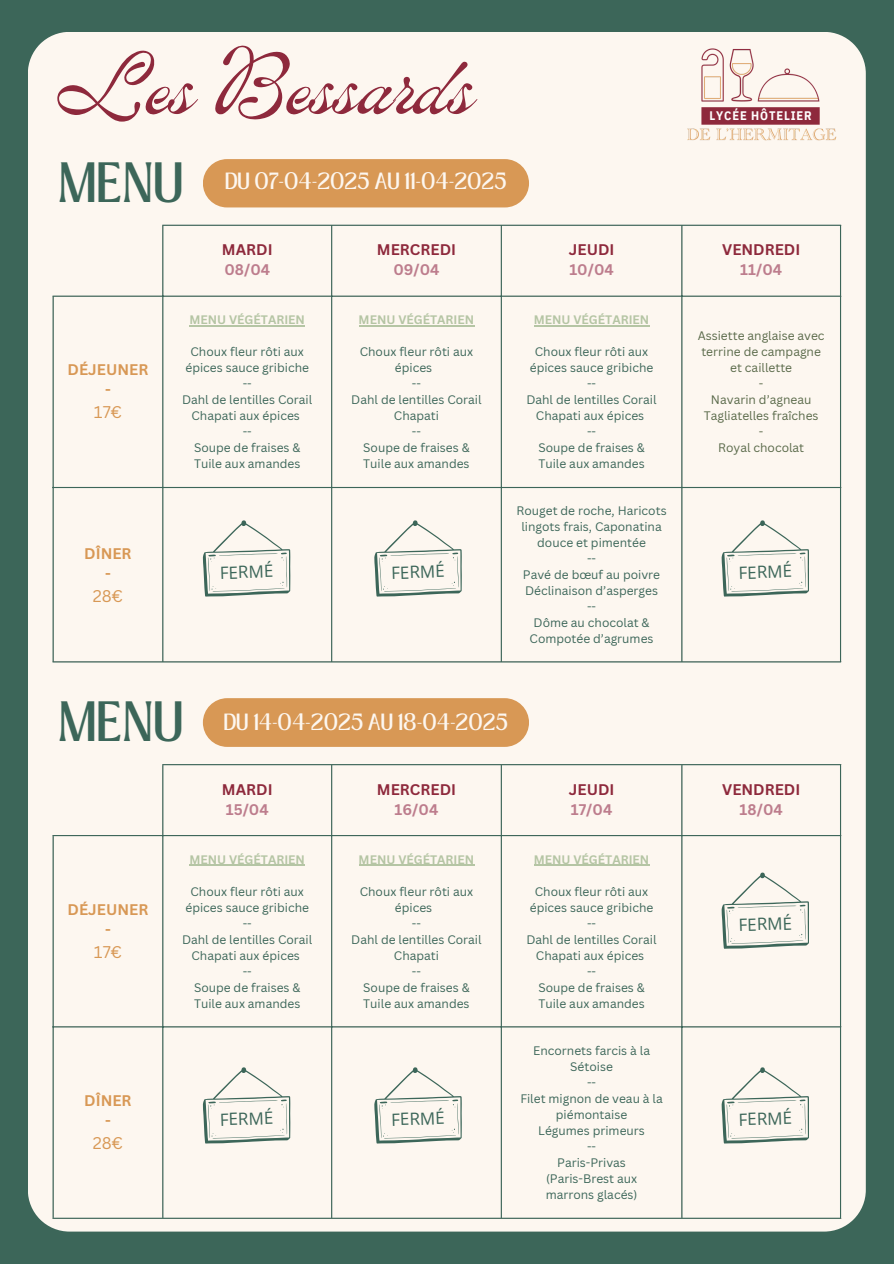
<style>
.page{position:relative;width:894px;height:1264px;background:#fff}
.page>*{position:absolute;margin:0;border:0;box-sizing:border-box;transform-origin:0 0}
.t1{font:85.5px "ED Lavonia";color:#8e293c}
.t2{font:43.5px "Loubag";color:#3c6659}
.t3{font:18px "Loubag";color:#fdf7f0}
.t4{font:16.95px "Open Sans";color:#3c6659}
.t5{font:16.5px "Canva Sans";color:#d89855}
.t6{font:700 15px "Canva Sans";color:#8e293c}
.t7{font:700 15px "Canva Sans";color:#bd7d8d}
.t8{font:700 15px "Canva Sans";color:#d89855}
.t9{font:700 12.3px "IBM Plex Sans Cond";letter-spacing:.07em;color:#fff}
.t10{font:12px/16px "Canva Sans";color:#3c6659;text-align:center}
.t11{font:12px/16px "Canva Sans";color:#596949;text-align:center}
.t12{font:700 12px "Canva Sans";color:#b5c5a4}
</style>
<div class="page">
<div style="left:0;top:0;width:893px;height:1263px;background:#3c6659"></div>
<div style="left:28px;top:32px;width:837px;height:1199px;background:#fdf7f0"></div>
<hr style="left:189px;top:325px;width:116px;height:1px;background:#b5c5a4">
<hr style="left:358px;top:325px;width:116px;height:1px;background:#b5c5a4">
<hr style="left:533px;top:325px;width:116px;height:1px;background:#b5c5a4">
<hr style="left:53px;top:297px;width:1px;height:364px;background:#3c6659">
<hr style="left:162px;top:226px;width:1px;height:435px;background:#3c6659">
<hr style="left:331px;top:226px;width:1px;height:435px;background:#3c6659">
<hr style="left:500px;top:226px;width:1px;height:435px;background:#3c6659">
<hr style="left:681px;top:226px;width:1px;height:435px;background:#3c6659">
<hr style="left:839px;top:226px;width:1px;height:435px;background:#3c6659">
<hr style="left:162px;top:225px;width:678px;height:1px;background:#3c6659">
<hr style="left:53px;top:295px;width:787px;height:2px;background:#3c6659">
<hr style="left:53px;top:487px;width:787px;height:1px;background:#3c6659">
<hr style="left:53px;top:661px;width:787px;height:1px;background:#3c6659">
<div style="left:203px;top:159px;width:326px;height:48px;background:#d89855;border-radius:24px"></div>
<img style="left:696px;top:43px;width:152px;height:83px">
<img style="left:681px;top:126px;width:160px;height:19px">
<div style="left:203px;top:698px;width:326px;height:49px;background:#d89855;border-radius:24px"></div>
<svg style="left:203px;top:520px;width:87px;height:76px;background:#e7e7df"></svg>
<svg style="left:374px;top:520px;width:87px;height:76px;background:#e8e7df"></svg>
<svg style="left:721px;top:520px;width:87px;height:76px;background:#e8e7e0"></svg>
<hr style="left:189px;top:864px;width:116px;height:1px;background:#b5c5a4">
<hr style="left:358px;top:864px;width:116px;height:1px;background:#b5c5a4">
<hr style="left:533px;top:864px;width:116px;height:1px;background:#b5c5a4">
<hr style="left:53px;top:836px;width:1px;height:381px;background:#3c6659">
<hr style="left:162px;top:765px;width:1px;height:452px;background:#3c6659">
<hr style="left:331px;top:765px;width:1px;height:452px;background:#3c6659">
<hr style="left:500px;top:765px;width:1px;height:452px;background:#3c6659">
<hr style="left:681px;top:765px;width:1px;height:452px;background:#3c6659">
<hr style="left:839px;top:765px;width:1px;height:452px;background:#3c6659">
<hr style="left:162px;top:764px;width:678px;height:1px;background:#3c6659">
<hr style="left:53px;top:835px;width:787px;height:1px;background:#3c6659">
<hr style="left:53px;top:1026px;width:787px;height:1px;background:#3c6659">
<hr style="left:53px;top:1217px;width:787px;height:1px;background:#3c6659">
<svg style="left:721px;top:872px;width:87px;height:76px;background:#e8e7e0"></svg>
<svg style="left:721px;top:1067px;width:87px;height:76px;background:#e8e7e0"></svg>
<svg style="left:374px;top:1067px;width:87px;height:76px;background:#e8e7df"></svg>
<svg style="left:203px;top:1067px;width:87px;height:76px;background:#e7e7df"></svg>
<h3 class="t1" style="left:57px;top:45px;width:418px">Les Bessards</h3>
<p class="t2" style="left:57px;top:148px;width:127px">MENU</p>
<p class="t3" style="left:225px;top:167px;width:283px">DU 07-04-2025 AU 11-04-2025</p>
<h1 class="t6" style="left:222px;top:239px;width:52px">MARDI</h1>
<p class="t7" style="left:224px;top:259px;width:47px">08/04</p>
<p class="t6" style="left:377px;top:239px;width:81px">MERCREDI</p>
<p class="t7" style="left:393px;top:259px;width:48px">09/04</p>
<p class="t8" style="left:68px;top:359px;width:82px">DÉJEUNER</p>
<p class="t8" style="left:105px;top:379px;width:7px">-</p>
<p class="t5" style="left:94px;top:401px;width:29px">17€</p>
<p class="t12" style="left:189px;top:311px;width:117px">MENU VÉGÉTARIEN</p>
<p class="t10" style="left:185px;top:343px;width:125px">Choux fleur rôti aux épices sauce gribiche</p>
<p class="t10" style="left:243px;top:375px;width:11px">--</p>
<p class="t10" style="left:182px;top:391px;width:132px">Dahl de lentilles Corail</p>
<p class="t10" style="left:191px;top:407px;width:110px">Chapati aux épices</p>
<p class="t10" style="left:243px;top:423px;width:11px">--</p>
<p class="t10" style="left:194px;top:439px;width:108px">Soupe de fraises &amp;</p>
<p class="t10" style="left:194px;top:455px;width:108px">Tuile aux amandes</p>
<p class="t12" style="left:358px;top:311px;width:117px">MENU VÉGÉTARIEN</p>
<p class="t10" style="left:359px;top:343px;width:115px">Choux fleur rôti aux épices</p>
<p class="t10" style="left:412px;top:375px;width:11px">--</p>
<p class="t10" style="left:351px;top:391px;width:132px">Dahl de lentilles Corail</p>
<p class="t10" style="left:394px;top:407px;width:47px">Chapati</p>
<p class="t10" style="left:412px;top:423px;width:11px">--</p>
<p class="t10" style="left:363px;top:439px;width:108px">Soupe de fraises &amp;</p>
<p class="t10" style="left:363px;top:455px;width:108px">Tuile aux amandes</p>
<h2 class="t6" style="left:568px;top:239px;width:47px">JEUDI</h2>
<h3 class="t7" style="left:569px;top:259px;width:46px">10/04</h3>
<p class="t12" style="left:533px;top:311px;width:117px">MENU VÉGÉTARIEN</p>
<p class="t10" style="left:529px;top:343px;width:125px">Choux fleur rôti aux épices sauce gribiche</p>
<p class="t10" style="left:587px;top:375px;width:11px">--</p>
<p class="t10" style="left:526px;top:391px;width:132px">Dahl de lentilles Corail</p>
<p class="t10" style="left:535px;top:407px;width:110px">Chapati aux épices</p>
<p class="t10" style="left:587px;top:423px;width:11px">--</p>
<p class="t10" style="left:538px;top:439px;width:108px">Soupe de fraises &amp;</p>
<p class="t10" style="left:538px;top:455px;width:108px">Tuile aux amandes</p>
<p class="t9" style="left:709px;top:107px;width:104px">LYCÉE HÔTELIER</p>
<p class="t6" style="left:722px;top:239px;width:80px">VENDREDI</p>
<p class="t7" style="left:740px;top:259px;width:43px">11/04</p>
<p class="t11" style="left:697px;top:327px;width:128px">Assiette anglaise avec terrine de campagne et caillette</p>
<p class="t11" style="left:758px;top:375px;width:6px">-</p>
<p class="t11" style="left:710px;top:391px;width:102px">Navarin d’agneau</p>
<p class="t11" style="left:703px;top:407px;width:116px">Tagliatelles fraîches</p>
<p class="t11" style="left:758px;top:423px;width:6px">-</p>
<p class="t11" style="left:718px;top:439px;width:87px">Royal chocolat</p>
<p class="t8" style="left:84px;top:542px;width:49px">DÎNER</p>
<p class="t8" style="left:105px;top:562px;width:7px">-</p>
<p class="t5" style="left:93px;top:584px;width:32px">28€</p>
<p class="t2" style="left:57px;top:687px;width:127px">MENU</p>
<p class="t10" style="left:516px;top:502px;width:152px">Rouget de roche, Haricots lingots frais, Caponatina douce et pimentée</p>
<p class="t10" style="left:587px;top:550px;width:11px">--</p>
<p class="t10" style="left:522px;top:566px;width:139px">Pavé de bœuf au poivre</p>
<p class="t10" style="left:525px;top:582px;width:134px">Déclinaison d’asperges</p>
<p class="t10" style="left:587px;top:598px;width:11px">--</p>
<p class="t10" style="left:529px;top:614px;width:125px">Dôme au chocolat &amp;<br>Compotée d’agrumes</p>
<p class="t4" style="left:219px;top:560px;width:55px;rotate:-2deg">FERMÉ</p>
<p class="t4" style="left:391px;top:560px;width:55px;rotate:-2deg">FERMÉ</p>
<p class="t4" style="left:738px;top:560px;width:55px;rotate:-2deg">FERMÉ</p>
<p class="t3" style="left:224px;top:707px;width:286px">DU 14-04-2025 AU 18-04-2025</p>
<h3 class="t6" style="left:222px;top:778px;width:52px">MARDI</h3>
<p class="t7" style="left:226px;top:798px;width:44px">15/04</p>
<h3 class="t6" style="left:377px;top:778px;width:81px">MERCREDI</h3>
<h3 class="t7" style="left:394px;top:798px;width:45px">16/04</h3>
<h2 class="t6" style="left:568px;top:778px;width:47px">JEUDI</h2>
<p class="t7" style="left:570px;top:798px;width:43px">17/04</p>
<p class="t6" style="left:722px;top:778px;width:80px">VENDREDI</p>
<p class="t7" style="left:739px;top:798px;width:45px">18/04</p>
<p class="t8" style="left:68px;top:898px;width:82px">DÉJEUNER</p>
<p class="t8" style="left:105px;top:918px;width:7px">-</p>
<p class="t5" style="left:94px;top:940px;width:29px">17€</p>
<p class="t8" style="left:84px;top:1090px;width:49px">DÎNER</p>
<p class="t8" style="left:105px;top:1110px;width:7px">-</p>
<p class="t5" style="left:93px;top:1131px;width:32px">28€</p>
<p class="t12" style="left:189px;top:850px;width:117px">MENU VÉGÉTARIEN</p>
<p class="t10" style="left:185px;top:883px;width:125px">Choux fleur rôti aux épices sauce gribiche</p>
<p class="t10" style="left:243px;top:915px;width:11px">--</p>
<p class="t10" style="left:182px;top:931px;width:132px">Dahl de lentilles Corail</p>
<p class="t10" style="left:191px;top:947px;width:110px">Chapati aux épices</p>
<p class="t10" style="left:243px;top:963px;width:11px">--</p>
<p class="t10" style="left:194px;top:979px;width:108px">Soupe de fraises &amp;</p>
<p class="t10" style="left:194px;top:995px;width:108px">Tuile aux amandes</p>
<p class="t12" style="left:358px;top:850px;width:117px">MENU VÉGÉTARIEN</p>
<p class="t10" style="left:359px;top:883px;width:115px">Choux fleur rôti aux épices</p>
<p class="t10" style="left:412px;top:915px;width:11px">--</p>
<p class="t10" style="left:351px;top:931px;width:132px">Dahl de lentilles Corail</p>
<p class="t10" style="left:394px;top:947px;width:47px">Chapati</p>
<p class="t10" style="left:412px;top:963px;width:11px">--</p>
<p class="t10" style="left:363px;top:979px;width:108px">Soupe de fraises &amp;</p>
<p class="t10" style="left:363px;top:995px;width:108px">Tuile aux amandes</p>
<p class="t12" style="left:533px;top:850px;width:117px">MENU VÉGÉTARIEN</p>
<p class="t10" style="left:529px;top:883px;width:125px">Choux fleur rôti aux épices sauce gribiche</p>
<p class="t10" style="left:587px;top:915px;width:11px">--</p>
<p class="t10" style="left:526px;top:931px;width:132px">Dahl de lentilles Corail</p>
<p class="t10" style="left:535px;top:947px;width:110px">Chapati aux épices</p>
<p class="t10" style="left:587px;top:963px;width:11px">--</p>
<p class="t10" style="left:538px;top:979px;width:108px">Soupe de fraises &amp;</p>
<p class="t10" style="left:538px;top:995px;width:108px">Tuile aux amandes</p>
<p class="t4" style="left:738px;top:912px;width:55px;rotate:-2deg">FERMÉ</p>
<p class="t10" style="left:533px;top:1042px;width:118px">Encornets farcis à la<br>Sétoise</p>
<p class="t10" style="left:587px;top:1074px;width:11px">--</p>
<p class="t10" style="left:520px;top:1090px;width:144px">Filet mignon de veau à la piémontaise</p>
<p class="t10" style="left:538px;top:1122px;width:108px">Légumes primeurs</p>
<p class="t10" style="left:587px;top:1138px;width:11px">--</p>
<p class="t10" style="left:557px;top:1154px;width:70px">Paris-Privas</p>
<p class="t10" style="left:546px;top:1170px;width:93px">(Paris-Brest aux</p>
<p class="t10" style="left:545px;top:1186px;width:93px">marrons glacés)</p>
<p class="t4" style="left:219px;top:1107px;width:55px;rotate:-2deg">FERMÉ</p>
<p class="t4" style="left:391px;top:1107px;width:55px;rotate:-2deg">FERMÉ</p>
<p class="t4" style="left:738px;top:1107px;width:55px;rotate:-2deg">FERMÉ</p>
</div>
